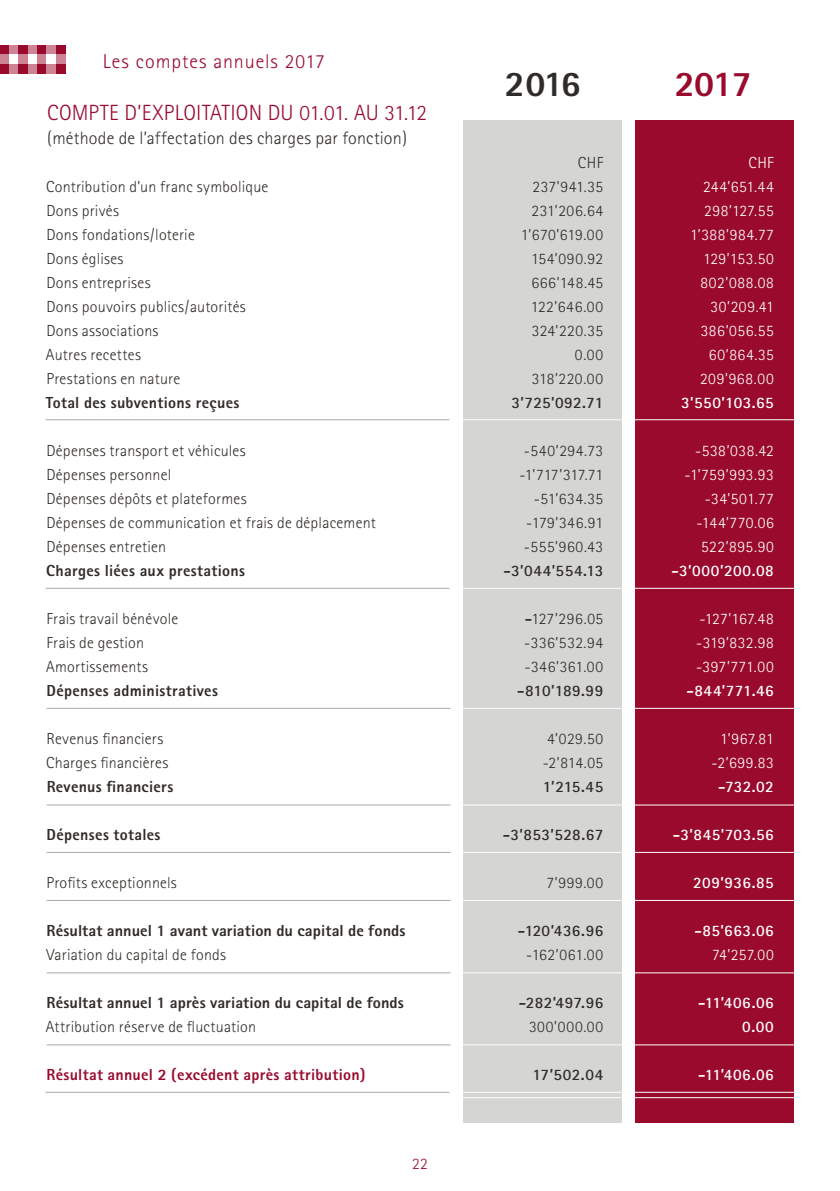
<style>
.page{position:relative;width:840px;height:1191px;background:#fff}
.page>*{position:absolute;margin:0;border:0;box-sizing:border-box;transform-origin:0 0}
.t1{font:800 36px "AT Rotis Sans Serif";color:#990a2c}
.t2{font:800 36px "AT Rotis Sans Serif";color:#2f2b28}
.t3{font:300 22px "AT Rotis Sans Serif";letter-spacing:.005em;color:#990a2c}
.t4{font:300 20px "AT Rotis Sans Serif";letter-spacing:.045em;color:#990a2c}
.t5{font:300 18px "AT Rotis Sans Serif";letter-spacing:.01em;color:#2f2b28}
.t6{font:300 16px/24px "AT Rotis Sans Serif";letter-spacing:.015em;color:#2f2b28}
.t7{font:300 16px/24px "AT Rotis Sans Serif";letter-spacing:.035em;color:#fff;text-align:right}
.t8{font:800 16px "AT Rotis Sans Serif";letter-spacing:.015em;color:#2f2b28}
.t9{font:700 16px/24px "AT Rotis Sans Serif";letter-spacing:.035em;color:#fff;text-align:right}
.t10{font:700 16px "AT Rotis Sans Serif";letter-spacing:.02em;color:#2f2b28}
.t11{font:800 16px "AT Rotis Sans Serif";letter-spacing:.015em;color:#990a2c}
.t12{font:300 16px/24px "AT Rotis Sans Serif";letter-spacing:.035em;color:#2f2b28}
.t13{font:300 16px "AT Rotis Sans Serif";color:#990a2c}
.s1{font-weight:700}
</style>
<div class="page">
<div style="left:28px;top:45px;width:9px;height:10px;background:#cc8495"></div>
<div style="left:0;top:45px;width:9px;height:10px;background:#990a2c"></div>
<div style="left:37px;top:45px;width:10px;height:10px;background:#990a2c"></div>
<div style="left:0;top:55px;width:9px;height:9px;background:#cc8495"></div>
<div style="left:37px;top:55px;width:10px;height:9px;background:#cc8495"></div>
<div style="left:9px;top:45px;width:10px;height:10px;background:#cc8495"></div>
<div style="left:47px;top:45px;width:9px;height:10px;background:#cc8495"></div>
<div style="left:19px;top:45px;width:9px;height:10px;background:#990a2c"></div>
<div style="left:56px;top:45px;width:9px;height:10px;background:#990a2c"></div>
<div style="left:19px;top:55px;width:9px;height:9px;background:#cc8495"></div>
<div style="left:56px;top:55px;width:9px;height:9px;background:#cc8495"></div>
<div style="left:28px;top:64px;width:9px;height:9px;background:#cc8495"></div>
<div style="left:0;top:64px;width:9px;height:9px;background:#990a2c"></div>
<div style="left:37px;top:64px;width:10px;height:9px;background:#990a2c"></div>
<div style="left:9px;top:64px;width:10px;height:9px;background:#cc8495"></div>
<div style="left:47px;top:64px;width:9px;height:9px;background:#cc8495"></div>
<div style="left:19px;top:64px;width:9px;height:9px;background:#990a2c"></div>
<div style="left:56px;top:64px;width:9px;height:9px;background:#990a2c"></div>
<hr style="left:45px;top:419px;width:404px;height:1px;background:#acaaa9">
<hr style="left:45px;top:588px;width:404px;height:1px;background:#acaaa9">
<hr style="left:47px;top:708px;width:403px;height:1px;background:#acaaa9">
<hr style="left:47px;top:804px;width:403px;height:1px;background:#acaaa9">
<hr style="left:47px;top:852px;width:403px;height:1px;background:#acaaa9">
<hr style="left:47px;top:900px;width:403px;height:1px;background:#acaaa9">
<hr style="left:47px;top:972px;width:403px;height:1px;background:#acaaa9">
<hr style="left:47px;top:1044px;width:403px;height:1px;background:#acaaa9">
<hr style="left:45px;top:1091px;width:404px;height:1px;background:#acaaa9">
<div style="left:634px;top:120px;width:159px;height:1003px;background:#990a2c"></div>
<div style="left:462px;top:120px;width:159px;height:1003px;background:#d5d5d4"></div>
<hr style="left:455px;top:419px;width:354px;height:1px;background:#fff">
<hr style="left:455px;top:588px;width:354px;height:1px;background:#fff">
<hr style="left:456px;top:708px;width:354px;height:1px;background:#fff">
<hr style="left:456px;top:804px;width:354px;height:1px;background:#fff">
<hr style="left:456px;top:852px;width:354px;height:1px;background:#fff">
<hr style="left:456px;top:900px;width:354px;height:1px;background:#fff">
<hr style="left:456px;top:972px;width:354px;height:1px;background:#fff">
<hr style="left:456px;top:1044px;width:354px;height:1px;background:#fff">
<hr style="left:455px;top:1091px;width:354px;height:1px;background:#fff">
<hr style="left:455px;top:1097px;width:354px;height:1px;background:#fff">
<p class="t4" style="left:103px;top:50px;width:223px">Les comptes annuels 2017</p>
<h2 class="t3" style="left:47px;top:100px;width:381px">COMPTE D’EXPLOITATION DU 01.01. AU 31.12</h2>
<p class="t5" style="left:47px;top:128px;width:361px">(méthode de l’affectation des charges par fonction)</p>
<p class="t6" style="left:46px;top:175px;width:224px">Contribution d’un franc symbolique<br>Dons privés<br>Dons fondations/loterie<br>Dons églises<br>Dons entreprises<br>Dons pouvoirs publics/autorités<br>Dons associations<br>Autres recettes<br>Prestations en nature</p>
<p class="t8" style="left:46px;top:392px;width:195px">Total des subventions reçues</p>
<p class="t6" style="left:46px;top:439px;width:331px">Dépenses transport et véhicules<br>Dépenses personnel<br>Dépenses dépôts et plateformes<br>Dépenses de communication et frais de déplacement<br>Dépenses entretien</p>
<p class="t8" style="left:46px;top:560px;width:200px">Charges liées aux prestations</p>
<p class="t6" style="left:46px;top:607px;width:134px">Frais travail bénévole<br>Frais de gestion<br>Amortissements</p>
<p class="t8" style="left:47px;top:680px;width:173px">Dépenses administratives</p>
<p class="t6" style="left:46px;top:727px;width:123px">Revenus financiers<br>Charges financières</p>
<p class="t8" style="left:47px;top:776px;width:128px">Revenus financiers</p>
<p class="t8" style="left:47px;top:824px;width:115px">Dépenses totales</p>
<p class="t6" style="left:46px;top:871px;width:132px">Profits exceptionnels</p>
<p class="t8" style="left:47px;top:920px;width:360px">Résultat annuel 1 avant variation du capital de fonds</p>
<p class="t6" style="left:46px;top:943px;width:181px">Variation du capital de fonds</p>
<p class="t8" style="left:47px;top:992px;width:358px">Résultat annuel 1 après variation du capital de fonds</p>
<p class="t6" style="left:46px;top:1015px;width:211px">Attribution réserve de fluctuation</p>
<p class="t11" style="left:47px;top:1064px;width:320px">Résultat annuel 2 (excédent après attribution)</p>
<p class="t13" style="left:412px;top:1154px;width:17px">22</p>
<h1 class="t2" style="left:504px;top:61px;width:77px">2016</h1>
<p class="t6" style="left:520px;top:151px;width:84px;text-align:right">CHF<br>237’941.35<br>231’206.64<br>1’670’619.00<br>154’090.92<br>666’148.45<br>122’646.00<br>324’220.35<br>0.00<br>318’220.00</p>
<p class="t10" style="left:511px;top:392px;width:93px">3’725’092.71</p>
<p class="t6" style="left:519px;top:439px;width:85px;text-align:right">-540’294.73 -1’717’317.71 -51’634.35 -179’346.91 -555’960.43</p>
<p class="t10" style="left:503px;top:560px;width:101px">-3’044’554.13</p>
<p class="t6" style="left:524px;top:607px;width:80px;text-align:justify"><span class="s1">-</span>127’296.05 -336’532.94 -346’361.00</p>
<p class="t10" style="left:517px;top:680px;width:88px">-810’189.99</p>
<p class="t12" style="left:542px;top:727px;width:62px">4’029.50 -2’814.05</p>
<p class="t10" style="left:542px;top:776px;width:62px">1’215.45</p>
<p class="t10" style="left:502px;top:824px;width:102px">-3’853’528.67</p>
<p class="t6" style="left:546px;top:871px;width:58px">7’999.00</p>
<p class="t10" style="left:517px;top:920px;width:87px">-120’436.96</p>
<p class="t6" style="left:526px;top:943px;width:78px">-162’061.00</p>
<p class="t10" style="left:518px;top:992px;width:86px">-282’497.96</p>
<p class="t6" style="left:528px;top:1015px;width:76px">300’000.00</p>
<p class="t10" style="left:532px;top:1064px;width:72px">17’502.04</p>
<h1 class="t1" style="left:674px;top:61px;width:79px">2017</h1>
<p class="t7" style="left:689px;top:151px;width:85px">CHF<br>244’651.44<br>298’127.55<br>1’388’984.77<br>129’153.50<br>802’088.08<br>30’209.41<br>386’056.55<br>60’864.35<br>209’968.00</p>
<p class="t9" style="left:680px;top:390px;width:94px">3’550’103.65</p>
<p class="t7" style="left:684px;top:439px;width:91px">-538’038.42 -1’759’993.93 -34’501.77 -144’770.06<br>522’895.90</p>
<p class="t9" style="left:671px;top:558px;width:104px">-3’000’200.08</p>
<p class="t7" style="left:695px;top:607px;width:79px;text-align:justify">-127’167.48 -319’832.98 -397’771.00</p>
<p class="t9" style="left:686px;top:678px;width:89px">-844’771.46</p>
<p class="t7" style="left:711px;top:727px;width:64px;text-align:center">1’967.81 -2’699.83</p>
<p class="t9" style="left:717px;top:774px;width:57px">-732.02</p>
<p class="t9" style="left:672px;top:822px;width:102px">-3’845’703.56</p>
<p class="t9" style="left:693px;top:870px;width:82px">209’936.85</p>
<p class="t9" style="left:694px;top:918px;width:81px">-85’663.06</p>
<p class="t7" style="left:711px;top:943px;width:63px">74’257.00</p>
<p class="t9" style="left:697px;top:990px;width:77px">-11’406.06<br>0.00</p>
<p class="t9" style="left:697px;top:1062px;width:77px">-11’406.06</p>
</div>
